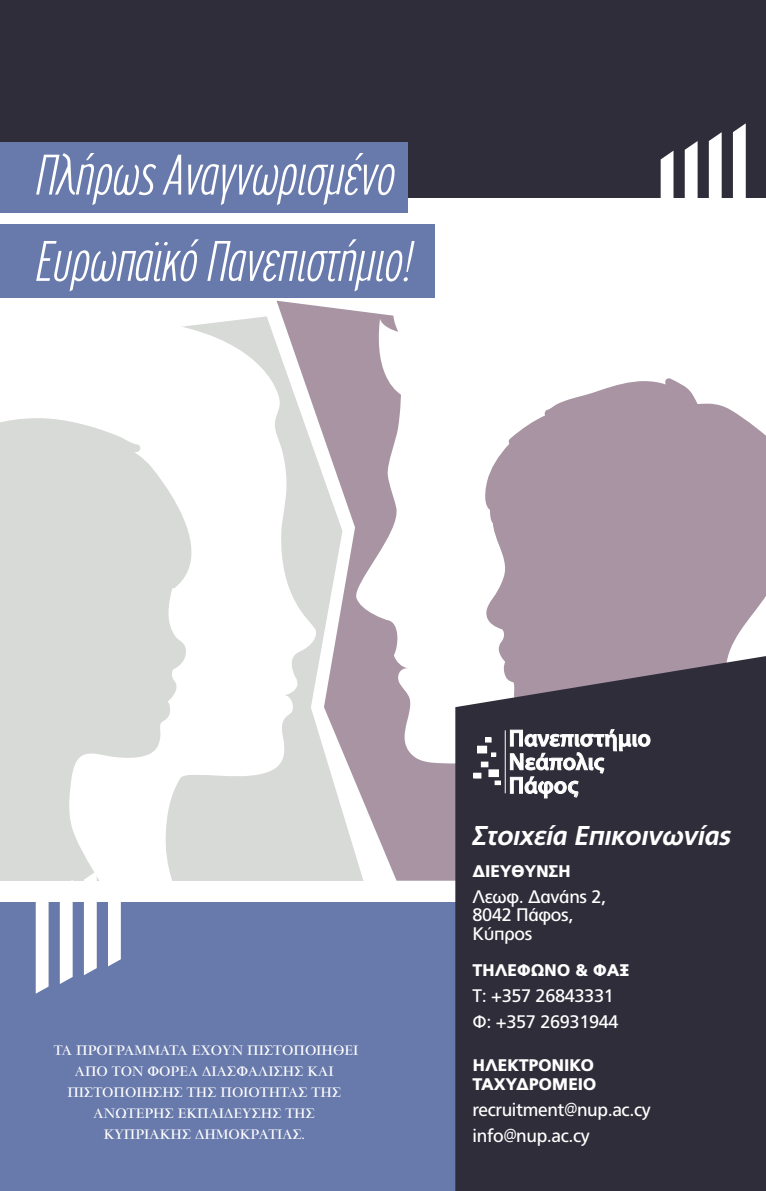
<style>
.page{position:relative;width:766px;height:1191px;background:#fff}
.page>*{position:absolute;margin:0;border:0;box-sizing:border-box;transform-origin:0 0}
.t1{font:italic 100 61.2px/86.2px "PF Highway Gothic Comp";color:#fff}
.t2{font:italic 700 27.3px "PF Catalog";letter-spacing:-.02em;color:#fff}
.t3{font:600 24.6px "Myriad Pro";color:#fff}
.t4{font:18.15px/18.5px "PF Catalog";letter-spacing:-.02em;color:#fff}
.t5{font:900 16.8px/18.5px "PF Catalog";letter-spacing:-.02em;color:#fff}
.t6{font:700 15px/21px "PF Garamond Classic";color:#fff;text-align:center}
</style>
<div class="page">
<svg style="left:352px;top:269px;width:103px;height:611px"></svg>
<svg style="left:485px;top:378px;width:280px;height:278px;background:#b4a2af"></svg>
<svg style="left:318px;top:316px;width:48px;height:564px;fill:#a894a2"></svg>
<svg style="left:182px;top:312px;width:136px;height:568px"></svg>
<svg style="left:0;top:418px;width:194px;height:462px;fill:#d8dad7"></svg>
<div style="left:0;top:902px;width:765px;height:289px;background:#6879ab"></div>
<div style="left:0;top:0;width:765px;height:198px;background:#2e2d39"></div>
<div style="left:0;top:142px;width:407px;height:71px;background:#6879ab"></div>
<div style="left:0;top:224px;width:434px;height:74px;background:#6879ab"></div>
<div style="left:455px;top:656px;width:310px;height:535px;background:#2e2d39"></div>
<svg style="left:732px;top:124px;width:13px;height:74px"></svg>
<svg style="left:708px;top:132px;width:13px;height:66px"></svg>
<svg style="left:684px;top:141px;width:13px;height:57px"></svg>
<svg style="left:660px;top:151px;width:13px;height:47px"></svg>
<svg style="left:108px;top:862px;width:13px;height:104px"></svg>
<svg style="left:84px;top:871px;width:13px;height:104px"></svg>
<svg style="left:60px;top:879px;width:13px;height:105px"></svg>
<svg style="left:36px;top:902px;width:13px;height:91px"></svg>
<hr style="left:505px;top:730px;width:1px;height:63px;background:#fff">
<svg style="left:485px;top:737px;width:6px;height:5px"></svg>
<div style="left:477px;top:746px;width:9px;height:7px;background:#fff"></div>
<svg style="left:491px;top:753px;width:4px;height:3px"></svg>
<svg style="left:481px;top:762px;width:7px;height:5px"></svg>
<div style="left:489px;top:770px;width:9px;height:6px;background:#fff"></div>
<div style="left:488px;top:769px;width:10px;height:7px;border:1px solid #fff"></div>
<div style="left:473px;top:773px;width:8px;height:5px;background:#fff"></div>
<svg style="left:495px;top:781px;width:5px;height:3px"></svg>
<svg style="left:510px;top:729px;width:140px;height:69px"></svg>
<h1 class="t1" style="left:36px;top:132px;width:378px">Πλήρως Αναγνωρισμένο<br>Ευρωπαϊκό Πανεπιστήμιο!</h1>
<p class="t6" style="left:54px;top:1040px;width:306px">ΤΑ ΠΡΟΓΡΑΜΜΑΤΑ ΕΧΟΥΝ ΠΙΣΤΟΠΟΙΗΘΕΙ<br>ΑΠΟ ΤΟΝ ΦΟΡΕΑ ΔΙΑΣΦΑΛΙΣΗΣ ΚΑΙ<br>ΠΙΣΤΟΠΟΙΗΣΗΣ ΤΗΣ ΠΟΙΟΤΗΤΑΣ ΤΗΣ<br>ΑΝΩΤΕΡΗΣ ΕΚΠΑΙΔΕΥΣΗΣ ΤΗΣ<br>ΚΥΠΡΙΑΚΗΣ ΔΗΜΟΚΡΑΤΙΑΣ.</p>
<h3 class="t3" style="left:567px;top:769px;width:12px">ς</h3>
<h2 class="t2" style="left:472px;top:819px;width:260px">Στοιχεία Επικοινωνίας</h2>
<p class="t5" style="left:472px;top:862px;width:100px">ΔΙΕΥΘΥΝΣΗ</p>
<p class="t4" style="left:472px;top:887px;width:135px">Λεωφ. Δανάης 2,<br>8042 Πάφος,<br>Κύπρος</p>
<p class="t5" style="left:472px;top:961px;width:159px">ΤΗΛΕΦΩΝΟ &amp; ΦΑΞ</p>
<p class="t4" style="left:472px;top:983px;width:148px;line-height:26.1px">Τ: +357 26843331<br>Φ: +357 26931944</p>
<p class="t5" style="left:472px;top:1056px;width:125px">ΗΛΕΚΤΡΟΝΙΚΟ<br>ΤΑΧΥΔΡΟΜΕΙΟ</p>
<p class="t4" style="left:472px;top:1096px;width:180px;line-height:26px">recruitment@nup.ac.cy info@nup.ac.cy</p>
</div>
